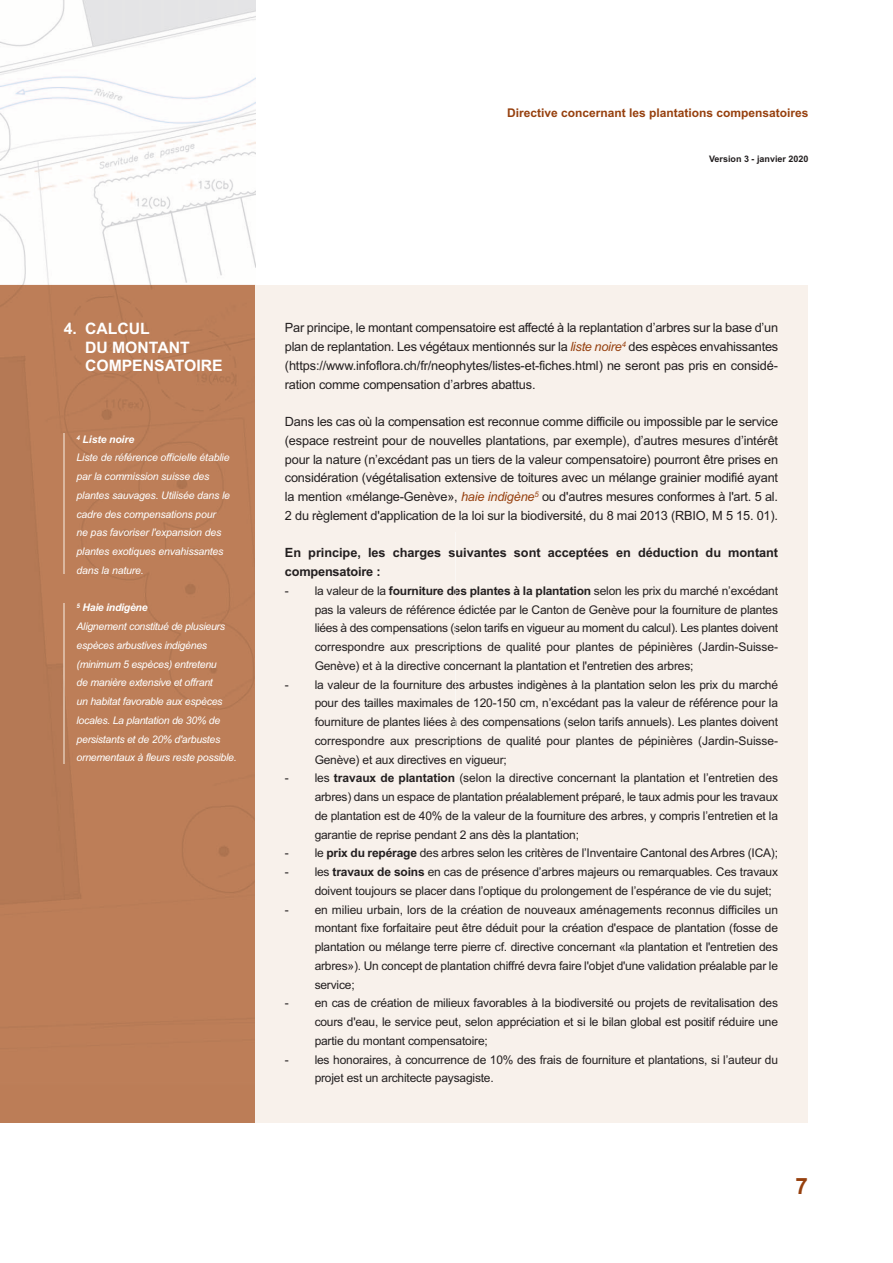
<style>
.page{position:relative;width:893px;height:1263px;background:#fff}
.page>*{position:absolute;margin:0;border:0;box-sizing:border-box;transform-origin:0 0}
.t1{font:700 22.5px "Arial";color:#96400e}
.t2{font:700 15.75px/18.8px "Arial";color:#fff}
.t3{font:12.75px/18.8px "Arial";letter-spacing:-.015em;color:#231f20;text-align:justify}
.t4{font:700 12.75px/18.8px "Arial";letter-spacing:-.005em;color:#231f20}
.t5{font:12px/18.8px "Arial";letter-spacing:-.015em;color:#231f20;text-align:justify}
.t6{font:700 12px "Arial";color:#96400e}
.t7{font:italic 10.5px/18.8px "Arial";letter-spacing:-.025em;color:#fff}
.t8{font:700 9px "Arial";color:#231f20}
.s1{font-weight:700}
.s2{font-style:italic;color:#96400e}
</style>
<div class="page">
<img style="left:0;top:0;width:255px;height:1085px">
<div style="left:0;top:1085px;width:255px;height:38px;background:#bc7d57"></div>
<div style="left:255px;top:285px;width:553px;height:838px;background:#f8f1eb"></div>
<hr style="left:455px;top:532px;width:1px;height:251px;background:#faf7f4">
<img style="left:63px;top:434px;width:1px;height:139px">
<img style="left:63px;top:604px;width:1px;height:160px">
<p class="t6" style="left:507px;top:109px;width:303px">Directive concernant les plantations compensatoires</p>
<p class="t8" style="left:709px;top:155px;width:101px">Version 3 - janvier 2020</p>
<h2 class="t2" style="left:85px;top:320px;width:139px;text-indent:-21px">4. CALCUL<br>DU MONTANT<br>COMPENSATOIRE</h2>
<p class="t7" style="left:77px;top:430px;width:155px"><sup>4</sup> <span class="s1">Liste noire<br></span>Liste de référence officielle établie par la commission suisse des plantes sauvages. Utilisée dans le cadre des compensations pour<br>ne pas favoriser l'expansion des plantes exotiques envahissantes dans la nature.</p>
<p class="t7" style="left:77px;top:599px;width:162px"><sup>5</sup> <span class="s1">Haie indigène<br></span>Alignement constitué de plusieurs espèces arbustives indigènes (minimum 5 espèces) entretenu<br>de manière extensive et offrant<br>un habitat favorable aux espèces locales. La plantation de 30% de persistants et de 20% d'arbustes ornementaux à fleurs reste possible.</p>
<p class="t3" style="left:285px;top:320px;width:495px">Par principe, le montant compensatoire est affecté à la replantation d’arbres sur la base d’un plan de replantation. Les végétaux mentionnés sur la <span class="s2">liste noire</span><sup>4</sup> des espèces envahissantes (https://www.infoflora.ch/fr/neophytes/listes-et-fiches.html) ne seront pas pris en considé&shy;ration comme compensation d’arbres abattus.</p>
<p class="t3" style="left:285px;top:413px;width:495px">Dans les cas où la compensation est reconnue comme difficile ou impossible par le service (espace restreint pour de nouvelles plantations, par exemple), d’autres mesures d’intérêt pour la nature (n’excédant pas un tiers de la valeur compensatoire) pourront être prises en considération (végétalisation extensive de toitures avec un mélange grainier modifié ayant la mention «mélange-Genève», <span class="s2">haie indigène</span><sup>5</sup> ou d'autres mesures conformes à l'art. 5 al.<br>2 du règlement d'application de la loi sur la biodiversité, du 8 mai 2013 (RBIO, M 5 15. 01).</p>
<p class="t4" style="left:285px;top:545px;width:495px">En principe, les charges suivantes sont acceptées en déduction du montant compensatoire :</p>
<p class="t5" style="left:315px;top:582px;width:465px;text-indent:-30px">- la valeur de la <span class="s1">fourniture des plantes à la plantation</span> selon les prix du marché n’excédant pas la valeurs de référence édictée par le Canton de Genève pour la fourniture de plantes liées à des compensations (selon tarifs en vigueur au moment du calcul). Les plantes doivent correspondre aux prescriptions de qualité pour plantes de pépinières (Jardin-Suisse-Genève) et à la directive concernant la plantation et l'entretien des arbres;</p>
<p class="t5" style="left:315px;top:676px;width:465px;text-indent:-30px">- la valeur de la fourniture des arbustes indigènes à la plantation selon les prix du marché pour des tailles maximales de 120-150 cm, n’excédant pas la valeur de référence pour la fourniture de plantes liées à des compensations (selon tarifs annuels). Les plantes doivent correspondre aux prescriptions de qualité pour plantes de pépinières (Jardin-Suisse-Genève) et aux directives en vigueur;</p>
<p class="t5" style="left:315px;top:770px;width:465px;text-indent:-30px">- les <span class="s1">travaux de plantation</span> (selon la directive concernant la plantation et l’entretien des arbres) dans un espace de plantation préalablement préparé, le taux admis pour les travaux de plantation est de 40% de la valeur de la fourniture des arbres, y compris l’entretien et la garantie de reprise pendant 2 ans dès la plantation;</p>
<p class="t5" style="left:285px;top:845px;width:495px">- le <span class="s1">prix du repérage</span> des arbres selon les critères de l’Inventaire Cantonal des Arbres (ICA);</p>
<p class="t5" style="left:315px;top:864px;width:465px;text-indent:-30px">- les <span class="s1">travaux de soins</span> en cas de présence d’arbres majeurs ou remarquables. Ces travaux doivent toujours se placer dans l’optique du prolongement de l’espérance de vie du sujet;</p>
<p class="t5" style="left:315px;top:901px;width:465px;text-indent:-30px">- en milieu urbain, lors de la création de nouveaux aménagements reconnus difficiles un montant fixe forfaitaire peut être déduit pour la création d'espace de plantation (fosse de plantation ou mélange terre pierre cf. directive concernant «la plantation et l'entretien des arbres»). Un concept de plantation chiffré devra faire l'objet d'une validation préalable par le service;</p>
<p class="t5" style="left:315px;top:995px;width:465px;text-indent:-30px">- en cas de création de milieux favorables à la biodiversité ou projets de revitalisation des cours d'eau, le service peut, selon appréciation et si le bilan global est positif réduire une partie du montant compensatoire;</p>
<p class="t5" style="left:315px;top:1051px;width:465px;text-indent:-30px">- les honoraires, à concurrence de 10% des frais de fourniture et plantations, si l’auteur du projet est un architecte paysagiste.</p>
<h1 class="t1" style="left:795px;top:1178px;width:14px">7</h1>
</div>
